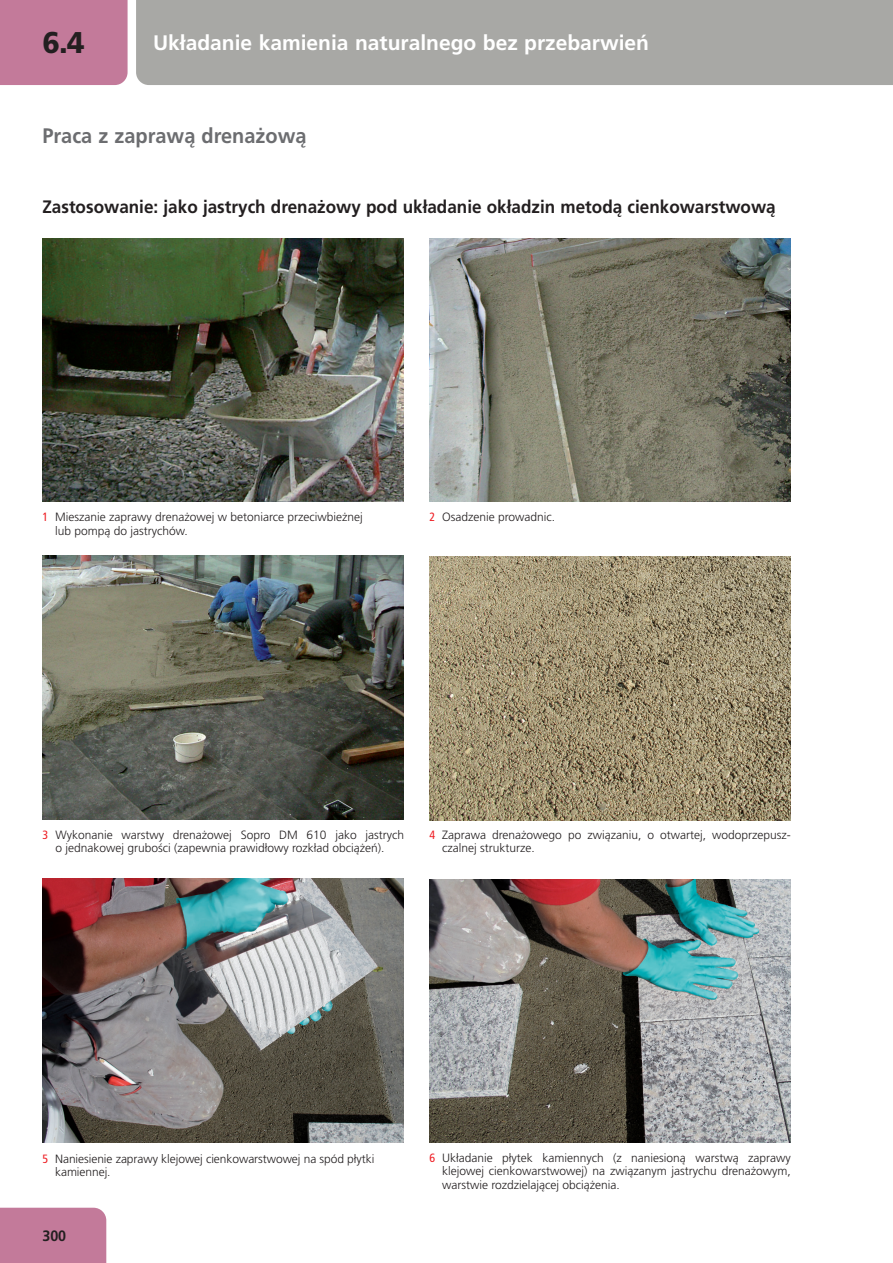
<style>
.page{position:relative;width:893px;height:1263px;background:#fff}
.page>*{position:absolute;margin:0;border:0;box-sizing:border-box;transform-origin:0 0}
._01_Ziffer{font:900 30px "Frutiger LT Com";color:#231f20;scale:.95 1}
.t1{font:700 21px "Frutiger LT Com";color:#fff}
._11_KAP_Überschrift{font:700 21px "Frutiger LT Com";color:#6c6d70;scale:.95 1}
._16_Überschrift{font:700 18px "Frutiger LT Com";color:#231f20;scale:.95 1}
.t2{font:700 15px "Frutiger LT Com";color:#231f20;scale:.95 1}
._31_BU-1{font:300 12px/13.2px "Frutiger LT Com";color:#231f20;text-align:center}
.s1{font-weight:400;font-stretch:condensed;color:#ee1d23}
</style>
<div class="page">
<div style="left:0;top:1208px;width:106px;height:55px;background:#c37a9a"></div>
<div style="left:0;top:0;width:128px;height:85px;background:#c37a9a"></div>
<div style="left:136px;top:0;width:757px;height:85px;background:#a8a8a5"></div>
<img style="left:42px;top:238px;width:362px;height:264px">
<img style="left:43px;top:555px;width:361px;height:264px">
<img style="left:429px;top:557px;width:362px;height:263px">
<img style="left:42px;top:879px;width:362px;height:263px">
<img style="left:429px;top:879px;width:362px;height:264px">
<img style="left:429px;top:238px;width:362px;height:264px">
<p class="_01_Ziffer" style="left:43px;top:24px;width:46px">6.4</p>
<h2 class="t1" style="left:153px;top:30px;width:498px">Układanie kamienia naturalnego bez przebarwień</h2>
<p class="_11_KAP_Überschrift" style="left:42px;top:124px;width:279px">Praca z zaprawą drenażową</p>
<p class="_16_Überschrift" style="left:42px;top:197px;width:773px">Zastosowanie: jako jastrych drenażowy pod układanie okładzin metodą cienkowarstwową</p>
<p class="_31_BU-1" style="left:43px;top:511px;width:322px"><span class="s1">1</span> Mieszanie zaprawy drenażowej w betoniarce przeciwbieżnej</p>
<p class="_31_BU-1" style="left:55px;top:524px;width:134px">lub pompą do jastrychów.</p>
<p class="_31_BU-1" style="left:429px;top:511px;width:127px"><span class="s1">2</span> Osadzenie prowadnic.</p>
<p class="_31_BU-1" style="left:43px;top:828px;width:363px"><span class="s1">3</span> Wykonanie warstwy drenażowej Sopro DM 610 jako jastrych o jednakowej grubości (zapewnia prawidłowy rozkład obciążeń).</p>
<p class="_31_BU-1" style="left:442px;top:828px;width:350px;text-align:left;text-indent:-13px"><span class="s1">4</span> Zaprawa drenażowego po związaniu, o otwartej, wodoprzepusz&shy;czalnej strukturze.</p>
<p class="_31_BU-1" style="left:42px;top:1152px;width:333px"><span class="s1">5</span> Naniesienie zaprawy klejowej cienkowarstwowej na spód płytki</p>
<p class="_31_BU-1" style="left:55px;top:1165px;width:57px">kamiennej.</p>
<p class="t2" style="left:43px;top:1226px;width:26px">300</p>
<p class="_31_BU-1" style="left:442px;top:1151px;width:350px;text-align:justify;text-indent:-13px"><span class="s1">6</span> Układanie płytek kamiennych (z naniesioną warstwą zaprawy klejowej cienkowarstwowej) na związanym jastrychu drenażowym, warstwie rozdzielającej obciążenia.</p>
</div>
